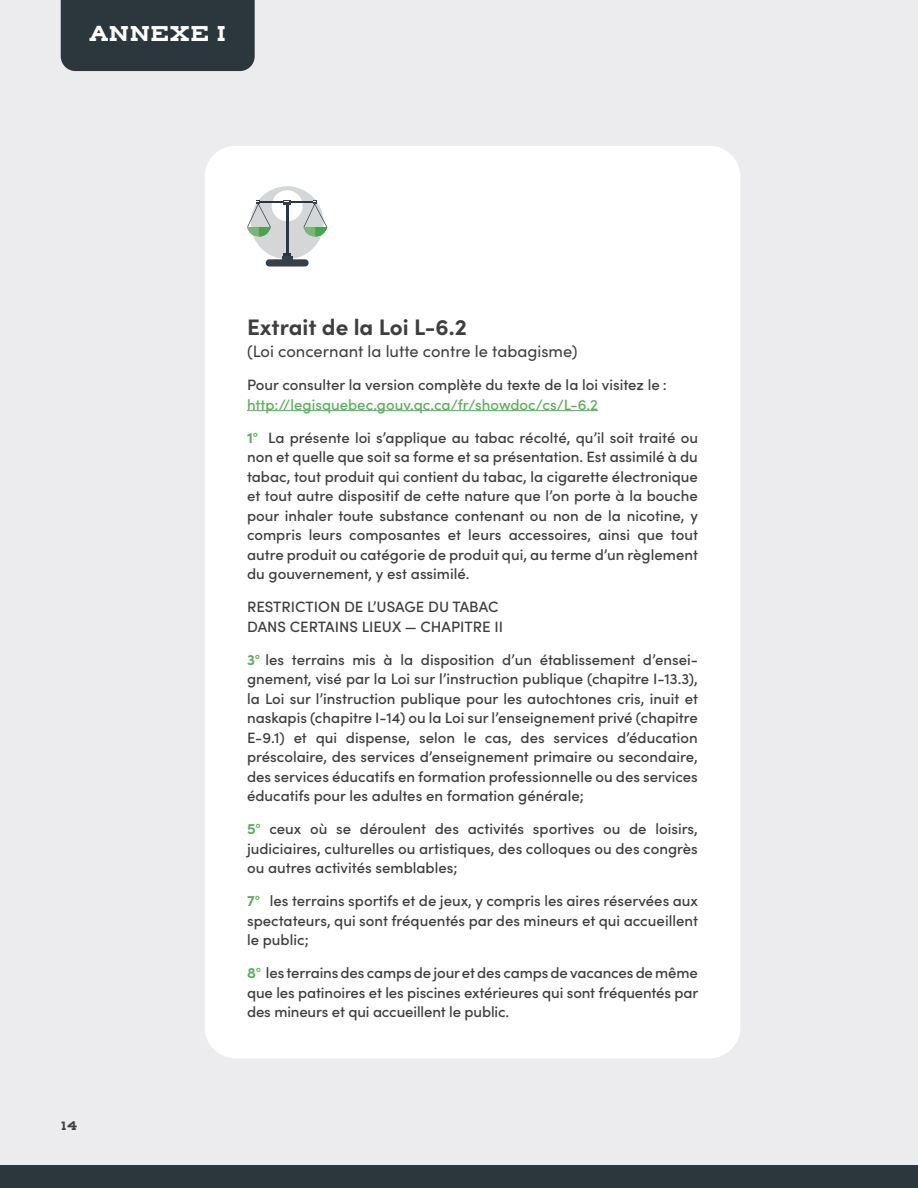
<style>
.page{position:relative;width:918px;height:1188px;background:#fff}
.page>*{position:absolute;margin:0;border:0;box-sizing:border-box;transform-origin:0 0}
.Sous-titre{font:700 22.5px "Sofia Pro";color:#3e3e3f}
.Titre{font:700 21.3px "Henderson Slab Basic";letter-spacing:-.03em;color:#fff}
.Sous-titre-2{font:16.5px "Sofia Pro";color:#3e3e3f}
.Texte_courant{font:500 15px/19.5px "Sofia Pro";color:#3e3e3f;text-align:justify}
.t1{font:700 12px "Henderson Slab Basic";color:#3e3e3f}
.s1{color:#5cae5c}
.s2{font-weight:700;color:#5cae5c}
</style>
<div class="page">
<div style="left:0;top:0;width:918px;height:1166px;background:#ececee"></div>
<div style="left:61px;top:0;width:194px;height:71px;background:#2b363d"></div>
<div style="left:205px;top:146px;width:535px;height:912px;background:#fff;border-radius:31px"></div>
<hr style="left:247px;top:410px;width:351px;height:1px;background:#5cae5c">
<div style="left:251px;top:186px;width:73px;height:73px;background:#d5d6d8;border-radius:50%"></div>
<div style="left:272px;top:190px;width:31px;height:31px;background:#fff;border-radius:50%"></div>
<hr style="left:286px;top:202px;width:2px;height:58px;background:#2b363d">
<div style="left:283px;top:253px;width:8px;height:5px;background:#2b363d"></div>
<hr style="left:260px;top:201px;width:55px;height:2px;background:#2b363d">
<div style="left:266px;top:259px;width:43px;height:8px;background:#36404a;border-radius:4px"></div>
<div style="left:282px;top:256px;width:11px;height:5px;background:#36404a"></div>
<svg style="left:283px;top:200px;width:8px;height:4px"></svg>
<svg style="left:247px;top:200px;width:24px;height:37px"></svg>
<svg style="left:303px;top:200px;width:24px;height:37px"></svg>
<div style="left:0;top:1166px;width:918px;height:22px;background:#2b363d"></div>
<p class="Titre" style="left:89px;top:20px;width:139px">ANNEXE I</p>
<p class="t1" style="left:61px;top:1118px;width:18px">14</p>
<p class="Sous-titre" style="left:247px;top:310px;width:221px">Extrait de la Loi L-6.2</p>
<p class="Sous-titre-2" style="left:247px;top:340px;width:332px">(Loi concernant la lutte contre le tabagisme)</p>
<p class="Texte_courant" style="left:247px;top:374px;width:421px">Pour consulter la version complète du texte de la loi visitez le : <span class="s1">http://legisquebec.gouv.qc.ca/fr/showdoc/cs/L-6.2</span></p>
<p class="Texte_courant" style="left:247px;top:427px;width:452px"><span class="s2">1°</span> La présente loi s’applique au tabac récolté, qu’il soit traité ou non et quelle que soit sa forme et sa présentation. Est assimilé à du tabac, tout produit qui contient du tabac, la cigarette électronique et tout autre dispositif de cette nature que l’on porte à la bouche pour inhaler toute substance contenant ou non de la nicotine, y compris leurs composantes et leurs accessoires, ainsi que tout autre produit ou catégorie de produit qui, au terme d’un règlement du gouvernement, y est assimilé.</p>
<p class="Texte_courant" style="left:247px;top:596px;width:258px">RESTRICTION DE L’USAGE DU TABAC<br>DANS CERTAINS LIEUX — CHAPITRE II</p>
<p class="Texte_courant" style="left:247px;top:649px;width:452px;text-align:left"><span class="s2">3°</span> les terrains mis à la disposition d’un établissement d’ensei&shy;gnement, visé par la Loi sur l’instruction publique (chapitre I-13.3), la Loi sur l’instruction publique pour les autochtones cris, inuit et naskapis (chapitre I-14) ou la Loi sur l’enseignement privé (chapitre E-9.1) et qui dispense, selon le cas, des services d’éducation préscolaire, des services d’enseignement primaire ou secondaire, des services éducatifs en formation professionnelle ou des services éducatifs pour les adultes en formation générale;</p>
<p class="Texte_courant" style="left:247px;top:818px;width:452px"><span class="s2">5°</span> ceux où se déroulent des activités sportives ou de loisirs, judiciaires, culturelles ou artistiques, des colloques ou des congrès ou autres activités semblables;</p>
<p class="Texte_courant" style="left:247px;top:890px;width:452px"><span class="s2">7°</span> les terrains sportifs et de jeux, y compris les aires réservées aux spectateurs, qui sont fréquentés par des mineurs et qui accueillent le public;</p>
<p class="Texte_courant" style="left:247px;top:962px;width:453px"><span class="s2">8°</span> les terrains des camps de jour et des camps de vacances de même que les patinoires et les piscines extérieures qui sont fréquentés par des mineurs et qui accueillent le public.</p>
</div>
